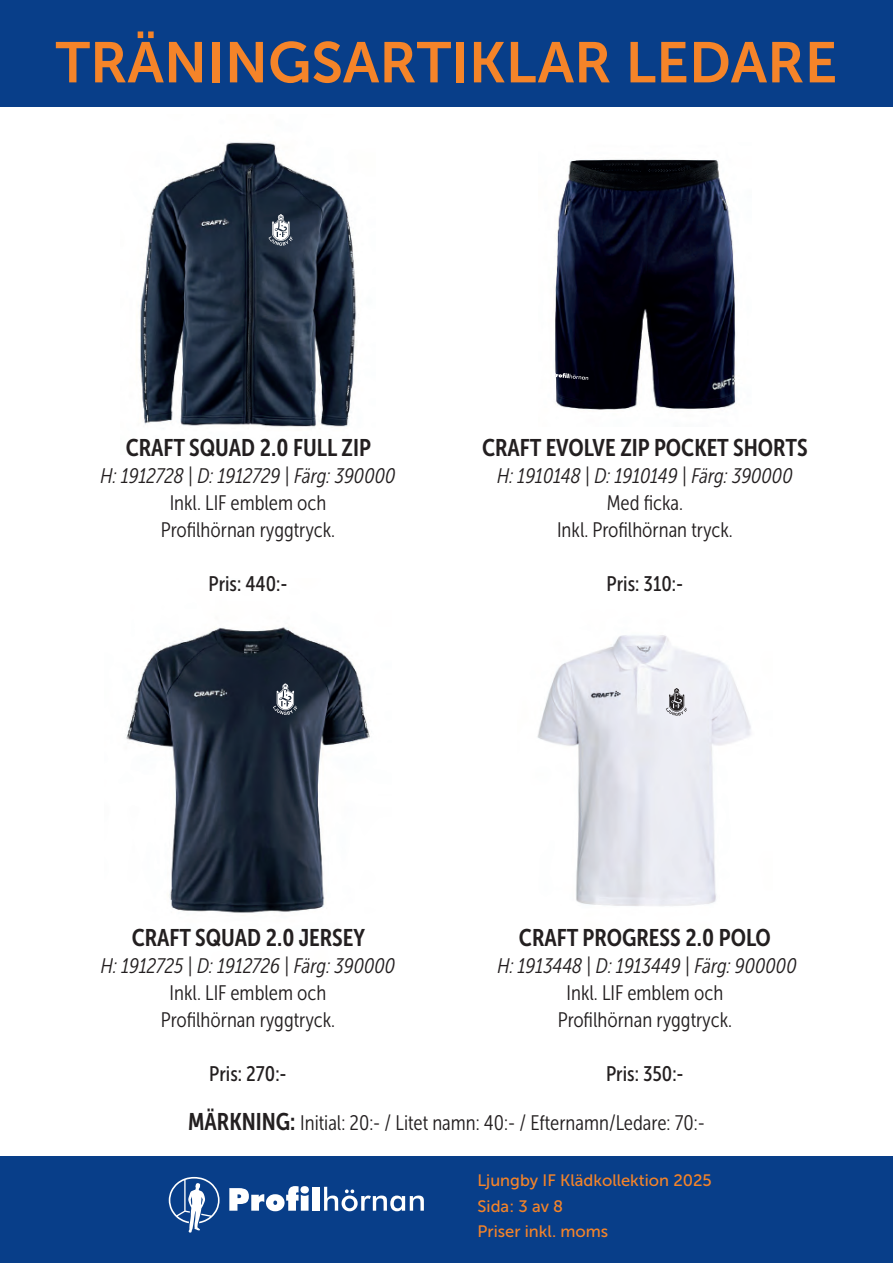
<style>
.page{position:relative;width:893px;height:1263px;background:#fff}
.page>*{position:absolute;margin:0;border:0;box-sizing:border-box;transform-origin:0 0}
.t1{font:57px "Museo Sans 700";color:#f58429}
.t2{font:24px "Museo Sans Cond 700";color:#231f20}
.t3{font:21px/27px "Museo Sans Cond 300";color:#231f20;text-align:center}
.t4{font:italic 21px "Museo Sans Cond 300";color:#231f20}
.t5{font:21px "Museo Sans Cond 500";color:#231f20}
.t6{font:16.5px/25.5px "Museo Sans 500";color:#f58429}
.s1{font-family:"Museo Sans Cond 700";font-size:24px}
</style>
<div class="page">
<img style="left:140px;top:142px;width:217px;height:285px">
<div style="left:0;top:0;width:893px;height:106px;background:#083e89"></div>
<div style="left:0;top:1157px;width:893px;height:106px;background:#083e89"></div>
<svg style="left:268px;top:214px;width:25px;height:32px"></svg>
<img style="left:126px;top:627px;width:244px;height:286px">
<svg style="left:273px;top:683px;width:24px;height:32px"></svg>
<img style="left:537px;top:635px;width:214px;height:271px">
<svg style="left:666px;top:688px;width:21px;height:28px"></svg>
<img style="left:554px;top:159px;width:182px;height:251px">
<svg style="left:554px;top:370px;width:34px;height:10px"></svg>
<svg style="left:169px;top:1177px;width:51px;height:55px"></svg>
<div style="left:312px;top:1187px;width:8px;height:24px;background:#fff"></div>
<svg style="left:324px;top:1187px;width:100px;height:24px"></svg>
<svg style="left:229px;top:1186px;width:80px;height:25px"></svg>
<h1 class="t1" style="left:56px;top:31px;width:783px">TRÄNINGSARTIKLAR LEDARE</h1>
<p class="t2" style="left:126px;top:434px;width:247px">CRAFT SQUAD 2.0 FULL ZIP</p>
<p class="t4" style="left:101px;top:465px;width:296px">H: 1912728 | D: 1912729 | Färg: 390000</p>
<p class="t3" style="left:161px;top:490px;width:176px">Inkl. LIF emblem och<br>Profilhörnan ryggtryck.</p>
<p class="t5" style="left:209px;top:572px;width:81px">Pris: 440:-</p>
<p class="t2" style="left:482px;top:434px;width:327px">CRAFT EVOLVE ZIP POCKET SHORTS</p>
<p class="t4" style="left:497px;top:465px;width:297px">H: 1910148 | D: 1910149 | Färg: 390000</p>
<p class="t3" style="left:557px;top:490px;width:177px">Med ficka.<br>Inkl. Profilhörnan tryck.</p>
<p class="t5" style="left:607px;top:572px;width:78px">Pris: 310:-</p>
<p class="t2" style="left:132px;top:924px;width:235px">CRAFT SQUAD 2.0 JERSEY</p>
<p class="t4" style="left:101px;top:954px;width:296px">H: 1912725 | D: 1912726 | Färg: 390000</p>
<p class="t3" style="left:161px;top:979px;width:176px">Inkl. LIF emblem och<br>Profilhörnan ryggtryck.</p>
<p class="t5" style="left:209px;top:1062px;width:79px">Pris: 270:-</p>
<p class="t2" style="left:519px;top:924px;width:253px">CRAFT PROGRESS 2.0 POLO</p>
<p class="t4" style="left:497px;top:954px;width:301px">H: 1913448 | D: 1913449 | Färg: 900000</p>
<p class="t3" style="left:558px;top:979px;width:176px">Inkl. LIF emblem och<br>Profilhörnan ryggtryck.</p>
<p class="t5" style="left:606px;top:1062px;width:79px">Pris: 350:-</p>
<p class="t3" style="left:188px;top:1109px;width:518px"><span class="s1">MÄRKNING:</span> Initial: 20:- / Litet namn: 40:- / Efternamn/Ledare: 70:-</p>
<p class="t6" style="left:478px;top:1168px;width:236px">Ljungby IF Klädkollektion 2025<br>Sida: 3 av 8<br>Priser inkl. moms</p>
</div>
